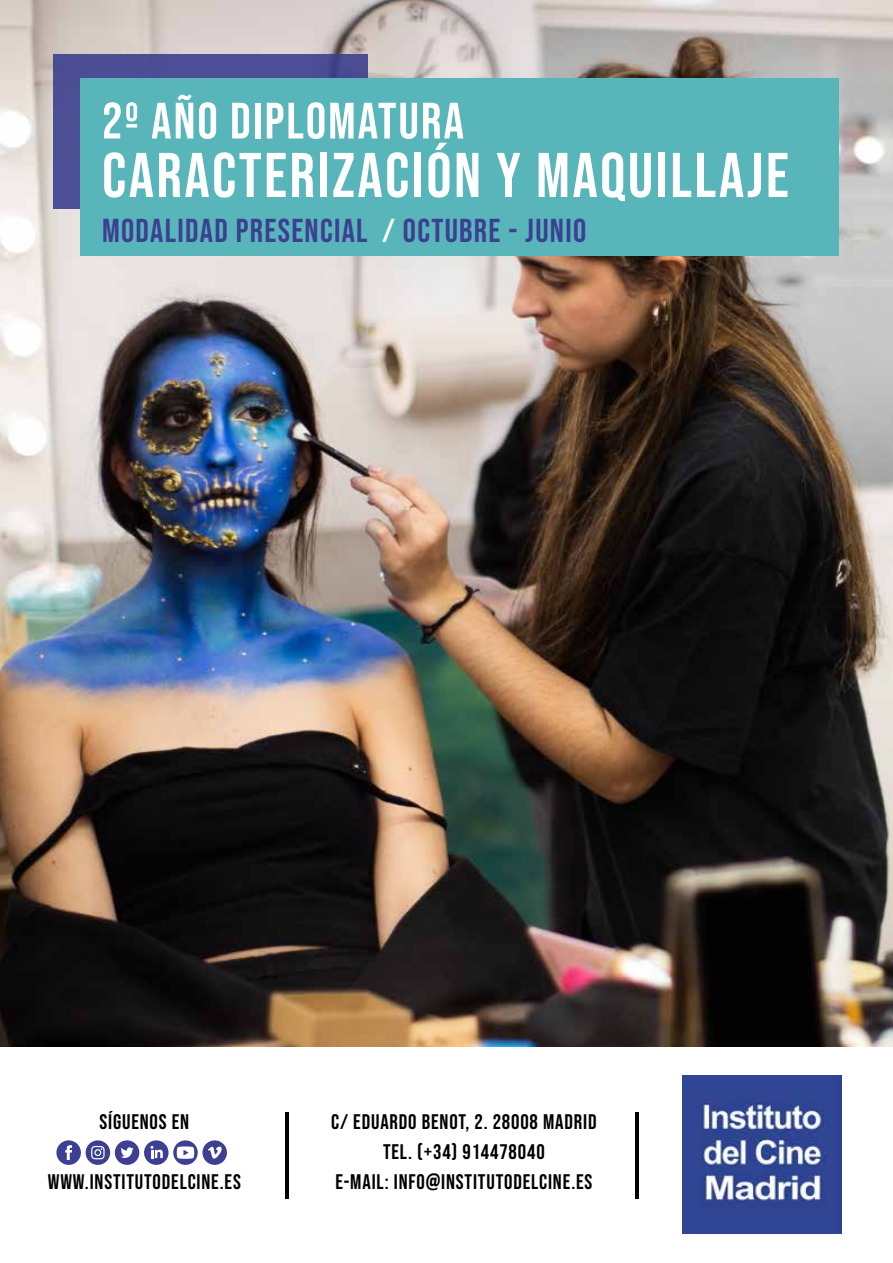
<style>
.page{position:relative;width:893px;height:1263px;background:#fff}
.page>*{position:absolute;margin:0;border:0;box-sizing:border-box;transform-origin:0 0}
.t1{font:63px "Bebas Neue";letter-spacing:.04em;color:#fff}
.t2{font:51px "Bebas Neue";letter-spacing:.04em;color:#fff}
.t3{font:33px "Bebas Neue";letter-spacing:.04em;color:#3c3f92}
.t4{font:21px/30px "Bebas Neue";letter-spacing:.04em;color:#000;text-align:center}
.s1{color:#fff}
</style>
<div class="page">
<img style="left:1px;top:0;width:891px;height:1046px">
<div style="left:54px;top:54px;width:314px;height:154px;background:#4d4f95"></div>
<div style="left:81px;top:79px;width:758px;height:177px;background:#58b6ba"></div>
<svg style="left:173px;top:1140px;width:25px;height:25px"></svg>
<svg style="left:177px;top:1146px;width:17px;height:13px"></svg>
<div style="left:115px;top:1140px;width:24px;height:25px;background:#3c3f92;border-radius:50%"></div>
<svg style="left:121px;top:1147px;width:13px;height:11px"></svg>
<svg style="left:144px;top:1140px;width:25px;height:25px"></svg>
<svg style="left:150px;top:1146px;width:13px;height:12px"></svg>
<div style="left:56px;top:1140px;width:25px;height:25px;background:#3c3f92;border-radius:50%"></div>
<svg style="left:65px;top:1145px;width:7px;height:15px"></svg>
<div style="left:86px;top:1140px;width:24px;height:25px;background:#3c3f92;border-radius:50%"></div>
<svg style="left:91px;top:1146px;width:14px;height:13px"></svg>
<div style="left:202px;top:1140px;width:25px;height:25px;background:#3c3f92;border-radius:50%"></div>
<svg style="left:208px;top:1146px;width:14px;height:13px"></svg>
<hr style="left:636px;top:1112px;width:3px;height:86px;background:#000">
<hr style="left:285px;top:1112px;width:3px;height:86px;background:#000">
<img style="left:682px;top:1075px;width:159px;height:159px">
<h2 class="t2" style="left:102px;top:94px;width:363px">2º AÑO DIPLOMATURA</h2>
<h1 class="t1" style="left:102px;top:142px;width:688px">CARACTERIZACIÓN Y MAQUILLAJE</h1>
<h3 class="t3" style="left:102px;top:213px;width:486px">MODALIDAD PRESENCIAL <span class="s1">/</span> OCTUBRE - JUNIO</h3>
<p class="t4" style="left:99px;top:1107px;width:91px">SÍGUENOS EN</p>
<p class="t4" style="left:48px;top:1167px;width:195px">WWW.INSTITUTODELCINE.ES</p>
<p class="t4" style="left:331px;top:1107px;width:267px">C/ EDUARDO BENOT, 2. 28008 MADRID<br>TEL. (+34) 914478040<br>E-MAIL: INFO@INSTITUTODELCINE.ES</p>
</div>
